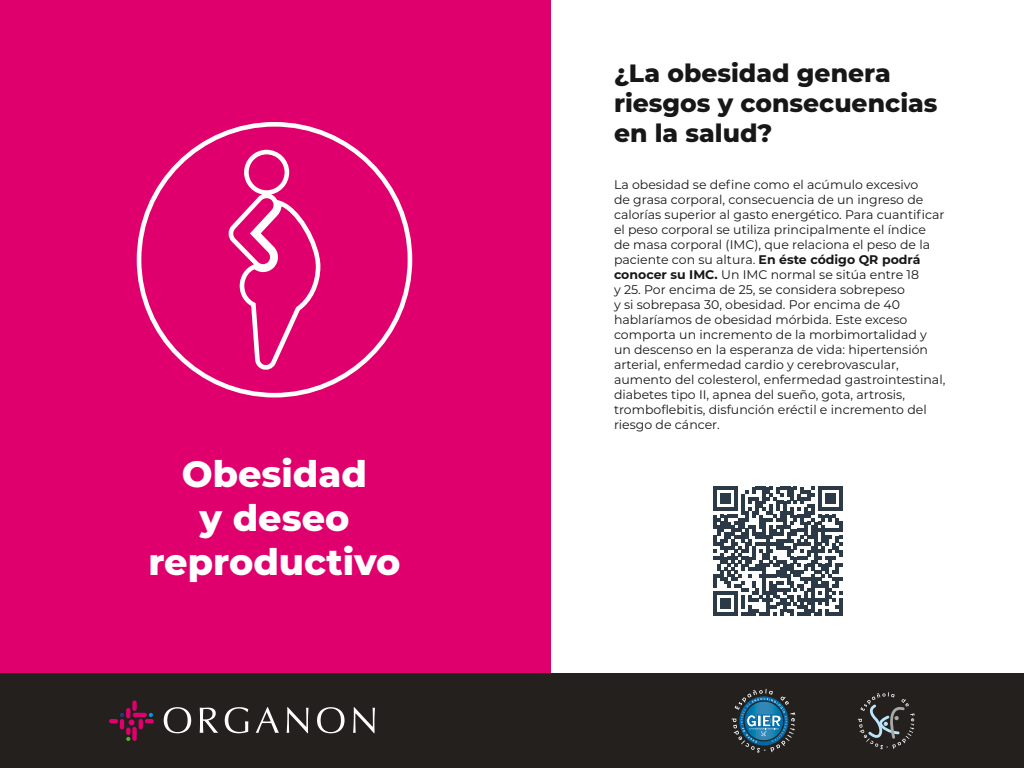
<style>
.page{position:relative;width:1024px;height:768px;background:#fff}
.page>*{position:absolute;margin:0;border:0;box-sizing:border-box;transform-origin:0 0}
.t1{font:800 36.5px/43.8px "Montserrat";color:#fff;text-align:center}
.t2{font:800 25px/30px "Montserrat";color:#171717}
.t3{font:12.5px/15px "Montserrat";color:#171717}
.s1{font-weight:700}
</style>
<div class="page">
<div style="left:0;top:0;width:551px;height:674px;background:#df006e"></div>
<svg style="left:228px;top:149px;width:93px;height:221px"></svg>
<svg style="left:713px;top:487px;width:130px;height:129px"></svg>
<hr style="left:839px;top:598px;width:4px;height:18px;background:#2c3946">
<div style="left:0;top:674px;width:1024px;height:94px;background:#23201d"></div>
<svg style="left:858px;top:692px;width:57px;height:57px"></svg>
<svg style="left:732px;top:689px;width:63px;height:64px"></svg>
<svg style="left:164px;top:707px;width:211px;height:26px"></svg>
<hr style="left:133px;top:713px;width:14px;height:4px;background:#df006e;border-radius:2px">
<hr style="left:139px;top:719px;width:4px;height:10px;background:#df006e;border-radius:2px">
<div style="left:132px;top:700px;width:5px;height:11px;background:#df006e;border-radius:2px"></div>
<div style="left:132px;top:727px;width:5px;height:14px;background:#df006e;border-radius:2px"></div>
<svg style="left:126px;top:708px;width:4px;height:10px"></svg>
<svg style="left:145px;top:713px;width:9px;height:10px"></svg>
<svg style="left:109px;top:713px;width:26px;height:28px"></svg>
<h1 class="t1" style="left:148px;top:450px;width:254px">Obesidad<br>y deseo reproductivo</h1>
<h2 class="t2" style="left:614px;top:57px;width:325px">¿La obesidad genera riesgos y consecuencias en la salud?</h2>
<p class="t3" style="left:614px;top:177px;width:333px">La obesidad se define como el acúmulo excesivo<br>de grasa corporal, consecuencia de un ingreso de calorías superior al gasto energético. Para cuantificar el peso corporal se utiliza principalmente el índice<br>de masa corporal (IMC), que relaciona el peso de la paciente con su altura. <span class="s1">En éste código QR podrá conocer su IMC.</span> Un IMC normal se sitúa entre 18<br>y 25. Por encima de 25, se considera sobrepeso<br>y si sobrepasa 30, obesidad. Por encima de 40 hablaríamos de obesidad mórbida. Este exceso comporta un incremento de la morbimortalidad y un descenso en la esperanza de vida: hipertensión arterial, enfermedad cardio y cerebrovascular, aumento del colesterol, enfermedad gastrointestinal, diabetes tipo II, apnea del sueño, gota, artrosis, tromboflebitis, disfunción eréctil e incremento del riesgo de cáncer.</p>
</div>
